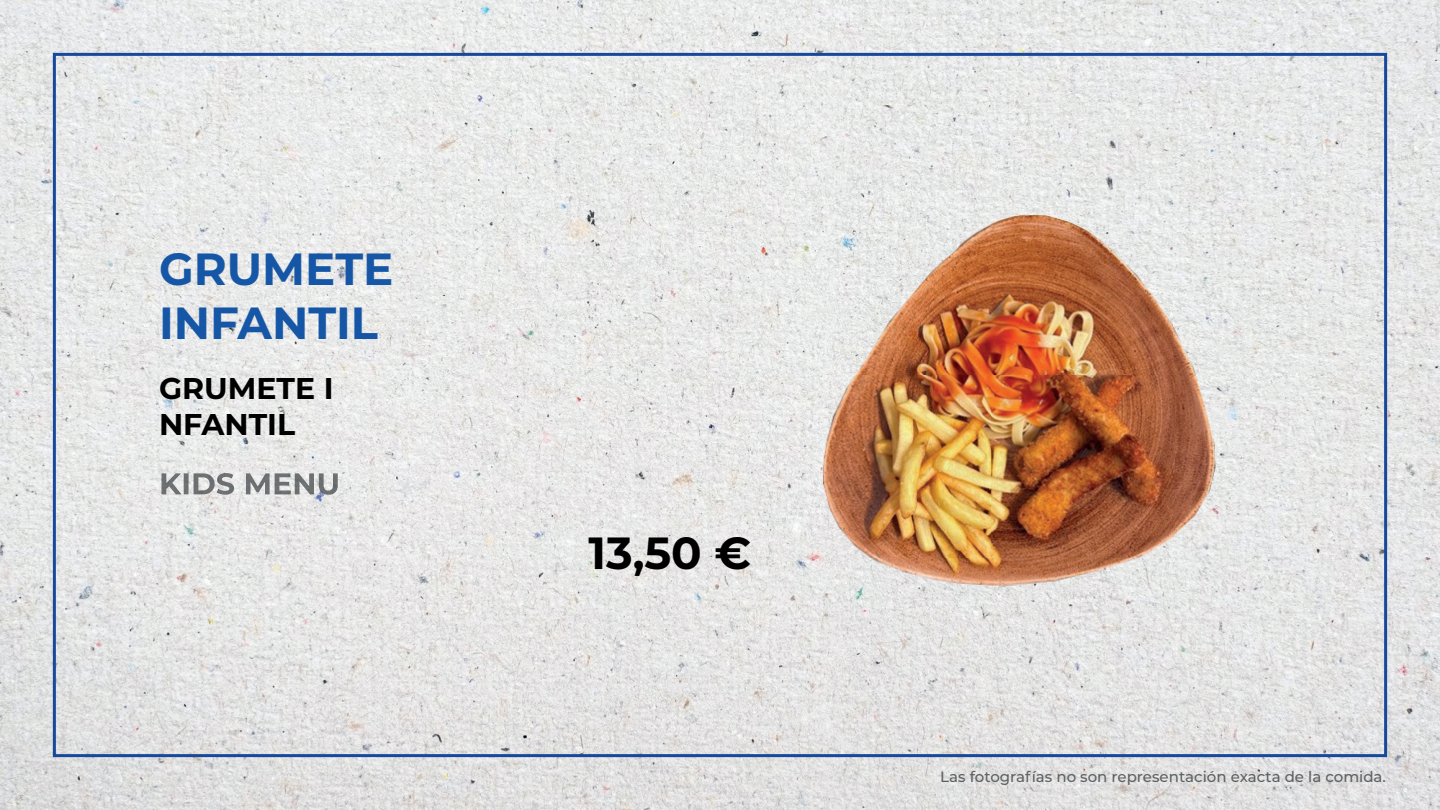
<style>
.page{position:relative;width:1440px;height:810px;background:#fff}
.page>*{position:absolute;margin:0;border:0;box-sizing:border-box;transform-origin:0 0}
.t1{font:700 45px/54px "Montserrat";color:#1556a6}
.t2{font:700 45px "Montserrat";color:#000001}
.t3{font:700 30px/36px "Montserrat";color:#000001}
.t4{font:500 15px "Montserrat";color:#5d6162}
</style>
<div class="page">
<img style="left:0;top:0;width:1440px;height:810px">
<img style="left:161px;top:473px;width:177px;height:22px">
<img style="left:810px;top:194px;width:416px;height:416px">
<h1 class="t1" style="left:159px;top:240px;width:236px">GRUMETE<br>INFANTIL</h1>
<h2 class="t3" style="left:159px;top:368px;width:176px">GRUMETE I<br>NFANTIL</h2>
<h1 class="t2" style="left:588px;top:520px;width:165px">13,50 €</h1>
<p class="t4" style="left:940px;top:766px;width:447px">Las fotografías no son representación exacta de la comida.</p>
</div>
